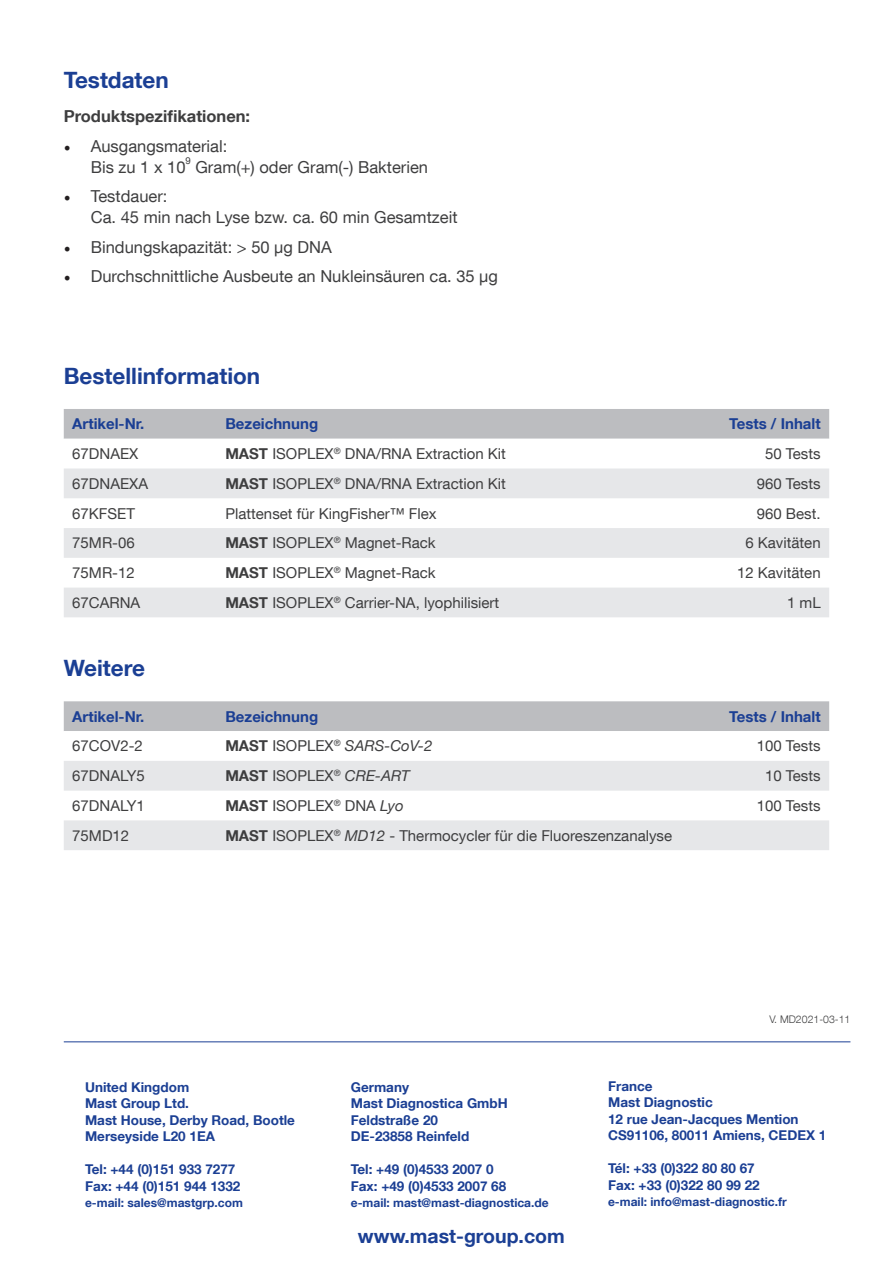
<style>
.page{position:relative;width:893px;height:1280px;background:#fff}
.page>*{position:absolute;margin:0;border:0;box-sizing:border-box;transform-origin:0 0}
.t1{font:700 22.5px "Helvetica Neue LT Com";color:#1b3f94}
.t2{font:700 19.5px "Helvetica Neue LT Com";color:#1b3f94}
.t3{font:16.5px/21px "Helvetica Neue LT Com";color:#3e3e3f}
.t4{font:700 16.5px "Helvetica Neue LT Com";color:#3e3e3f}
.t5{font:15px "Helvetica Neue LT Com";color:#3e3e3f}
.t6{font:700 15px "Helvetica Neue LT Com";color:#1b3f94}
.t7{font:italic 15px "Helvetica Neue LT Com";color:#3e3e3f}
.t8{font:700 13.5px/16.5px "Helvetica Neue LT Com";color:#1b3f94}
.t9{font:700 12px "Helvetica Neue LT Com";color:#1b3f94}
.t10{font:300 10.5px "Helvetica Neue LT Com";color:#3e3e3f}
.t11{font:9.6px "Helvetica Neue LT Com";color:#3e3e3f}
.s1{font-family:"Minion Pro";font-size:18px;color:#231f20}
.s2{font-weight:700}
.s3{font-weight:700;font-style:normal}
.s4{font-style:normal}
.s5{font-style:italic}
</style>
<div class="page">
<hr style="left:64px;top:1041px;width:786px;height:1px;background:#1b3f94">
<div style="left:64px;top:409px;width:765px;height:30px;background:#bcbdc0"></div>
<svg style="left:64px;top:468px;width:765px;height:149px;fill:#e6e7e9"></svg>
<div style="left:64px;top:701px;width:765px;height:30px;background:#bcbdc0"></div>
<svg style="left:64px;top:761px;width:765px;height:89px;fill:#e6e7e9"></svg>
<h1 class="t1" style="left:64px;top:66px;width:107px">Testdaten</h1>
<p class="t4" style="left:64px;top:106px;width:188px">Produktspezifikationen:</p>
<p class="t3" style="left:91px;top:135px;width:138px;text-indent:-27px"><span class="s1">•</span> Ausgangsmaterial:<br>Bis zu 1 x 10</p>
<p class="t11" style="left:186px;top:155px;width:7px">9</p>
<p class="t3" style="left:195px;top:156px;width:234px">Gram(+) oder Gram(-) Bakterien</p>
<p class="t3" style="left:91px;top:186px;width:368px;text-indent:-27px"><span class="s1">•</span> Testdauer:<br>Ca. 45 min nach Lyse bzw. ca. 60 min Gesamtzeit</p>
<p class="t3" style="left:64px;top:236px;width:269px"><span class="s1">•</span> Bindungskapazität: &gt; 50 μg DNA</p>
<p class="t3" style="left:64px;top:266px;width:436px"><span class="s1">•</span> Durchschnittliche Ausbeute an Nukleinsäuren ca. 35 μg</p>
<h1 class="t1" style="left:64px;top:361px;width:198px">Bestellinformation</h1>
<p class="t6" style="left:72px;top:414px;width:74px">Artikel-Nr.</p>
<p class="t6" style="left:225px;top:414px;width:94px">Bezeichnung</p>
<p class="t6" style="left:729px;top:414px;width:93px">Tests / Inhalt</p>
<p class="t5" style="left:72px;top:444px;width:68px">67DNAEX</p>
<p class="t5" style="left:225px;top:444px;width:282px"><span class="s2">MAST</span> ISOPLEX<sup>®</sup> DNA/RNA Extraction Kit</p>
<p class="t5" style="left:765px;top:444px;width:57px">50 Tests</p>
<p class="t5" style="left:72px;top:474px;width:77px">67DNAEXA</p>
<p class="t5" style="left:225px;top:474px;width:282px"><span class="s2">MAST</span> ISOPLEX<sup>®</sup> DNA/RNA Extraction Kit</p>
<p class="t5" style="left:757px;top:474px;width:65px">960 Tests</p>
<p class="t5" style="left:72px;top:504px;width:64px">67KFSET</p>
<p class="t5" style="left:225px;top:504px;width:213px">Plattenset für KingFisher™ Flex</p>
<p class="t5" style="left:757px;top:504px;width:65px">960 Best.</p>
<p class="t5" style="left:72px;top:534px;width:64px">75MR-06</p>
<p class="t5" style="left:225px;top:534px;width:212px"><span class="s2">MAST</span> ISOPLEX<sup>®</sup> Magnet-Rack</p>
<p class="t5" style="left:745px;top:534px;width:77px">6 Kavitäten</p>
<p class="t5" style="left:72px;top:563px;width:64px">75MR-12</p>
<p class="t5" style="left:225px;top:563px;width:212px"><span class="s2">MAST</span> ISOPLEX<sup>®</sup> Magnet-Rack</p>
<p class="t5" style="left:737px;top:563px;width:85px">12 Kavitäten</p>
<p class="t5" style="left:72px;top:593px;width:70px">67CARNA</p>
<p class="t5" style="left:225px;top:593px;width:275px"><span class="s2">MAST</span> ISOPLEX<sup>®</sup> Carrier-NA, lyophilisiert</p>
<p class="t5" style="left:787px;top:593px;width:35px">1 mL</p>
<h1 class="t1" style="left:64px;top:654px;width:83px">Weitere</h1>
<p class="t6" style="left:72px;top:707px;width:74px">Artikel-Nr.</p>
<p class="t6" style="left:225px;top:707px;width:94px">Bezeichnung</p>
<p class="t6" style="left:729px;top:707px;width:93px">Tests / Inhalt</p>
<p class="t5" style="left:72px;top:737px;width:72px">67COV2-2</p>
<p class="t7" style="left:225px;top:737px;width:209px"><span class="s3">MAST</span> <span class="s4">ISOPLEX</span><sup>®</sup> SARS-CoV-2</p>
<p class="t5" style="left:757px;top:737px;width:65px">100 Tests</p>
<p class="t5" style="left:72px;top:766px;width:74px">67DNALY5</p>
<p class="t5" style="left:225px;top:766px;width:186px"><span class="s2">MAST</span> ISOPLEX<sup>®</sup> <span class="s5">CRE-ART</span></p>
<p class="t5" style="left:765px;top:766px;width:57px">10 Tests</p>
<p class="t5" style="left:72px;top:796px;width:74px">67DNALY1</p>
<p class="t5" style="left:225px;top:796px;width:180px"><span class="s2">MAST</span> ISOPLEX<sup>®</sup> DNA <span class="s5">Lyo</span></p>
<p class="t5" style="left:757px;top:796px;width:65px">100 Tests</p>
<p class="t5" style="left:72px;top:826px;width:58px">75MD12</p>
<p class="t5" style="left:225px;top:826px;width:448px"><span class="s2">MAST</span> ISOPLEX<sup>®</sup> <span class="s5">MD12</span> - Thermocycler für die Fluoreszenzanalyse</p>
<p class="t8" style="left:85px;top:1078px;width:212px">United Kingdom<br>Mast Group Ltd.<br>Mast House, Derby Road, Bootle<br>Merseyside L20 1EA</p>
<p class="t8" style="left:85px;top:1161px;width:157px">Tel: +44 (0)151 933 7277<br>Fax: +44 (0)151 944 1332</p>
<p class="t9" style="left:85px;top:1195px;width:159px">e-mail: sales@mastgrp.com</p>
<p class="t8" style="left:351px;top:1078px;width:158px">Germany<br>Mast Diagnostica GmbH<br>Feldstraße 20<br>DE-23858 Reinfeld</p>
<p class="t8" style="left:351px;top:1160px;width:157px">Tel: +49 (0)4533 2007 0<br>Fax: +49 (0)4533 2007 68</p>
<p class="t9" style="left:351px;top:1195px;width:199px">e-mail: mast@mast-diagnostica.de</p>
<h2 class="t2" style="left:358px;top:1224px;width:208px">www.mast-group.com</h2>
<p class="t10" style="left:769px;top:1013px;width:83px">V. MD2021-03-11</p>
<p class="t8" style="left:608px;top:1077px;width:220px">France<br>Mast Diagnostic<br>12 rue Jean-Jacques Mention<br>CS91106, 80011 Amiens, CEDEX 1</p>
<p class="t8" style="left:608px;top:1160px;width:153px">Tél: +33 (0)322 80 80 67<br>Fax: +33 (0)322 80 99 22</p>
<p class="t9" style="left:608px;top:1194px;width:180px">e-mail: info@mast-diagnostic.fr</p>
</div>
